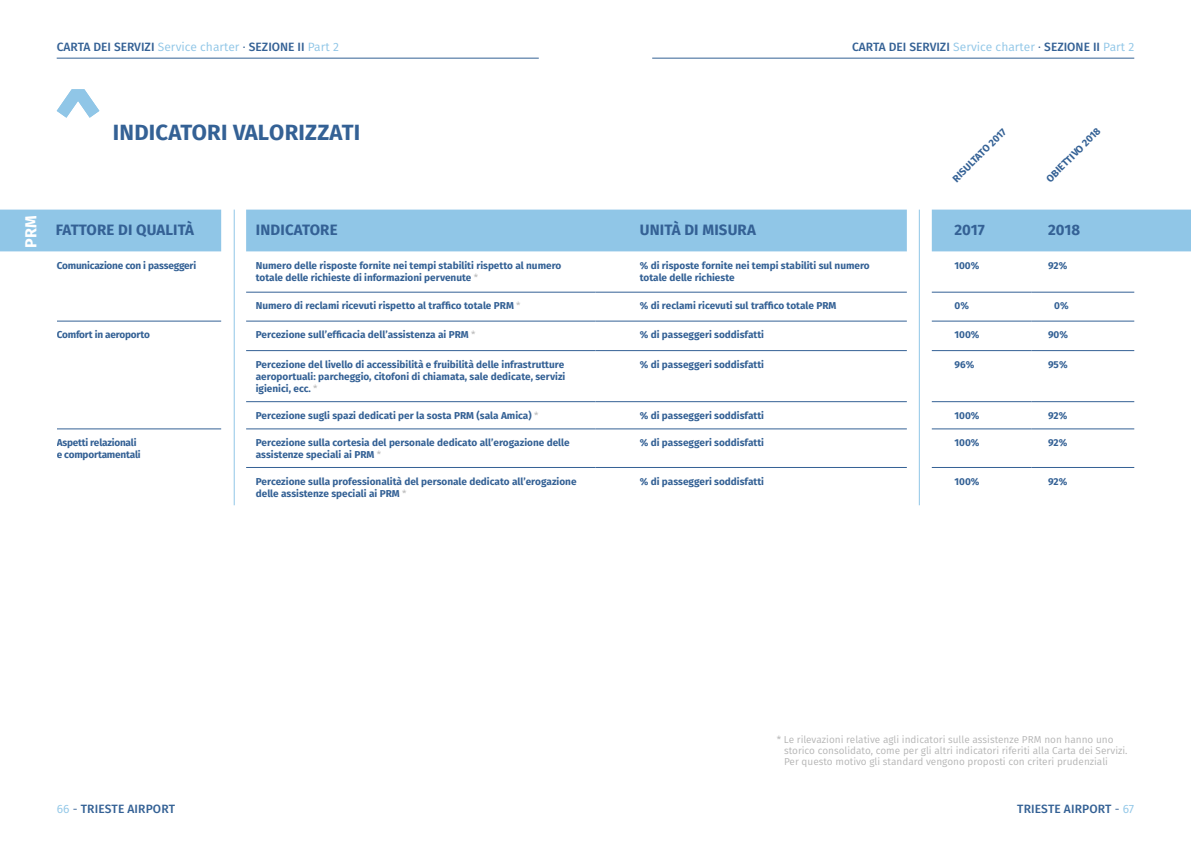
<style>
.page{position:relative;width:1191px;height:851px;background:#fff}
.page>*{position:absolute;margin:0;border:0;box-sizing:border-box;transform-origin:0 0}
.t1{font:700 22px "Fira Sans";letter-spacing:.01em;color:#346195}
.t2{font:700 16px "Fira Sans";color:#fff}
.t3{font:700 15px "Fira Sans";letter-spacing:.01em;color:#346195}
.t4{font:500 12px "Fira Sans";color:#346195}
.t5{font:700 10px/12px "Fira Sans";color:#346195}
.t6{font:10px/11px "Fira Sans";color:#b5b5b5}
.t7{font:700 10px/12px "Fira Sans";letter-spacing:-.02em;color:#346195}
.s1{font-weight:400;color:#90c6e7}
.s2{font-weight:400}
.s3{font-weight:400;color:#b5b5b5}
</style>
<div class="page">
<hr style="left:652px;top:58px;width:482px;height:1px;background:#346195">
<hr style="left:57px;top:58px;width:482px;height:1px;background:#346195">
<svg style="left:57px;top:89px;width:42px;height:29px"></svg>
<hr style="left:234px;top:209px;width:1px;height:296px;background:#90c6e7">
<div style="left:0;top:209px;width:1191px;height:42px;background:#90c6e7"></div>
<hr style="left:595px;top:401px;width:312px;height:1px;background:#346195">
<hr style="left:595px;top:428px;width:312px;height:1px;background:#346195">
<hr style="left:931px;top:428px;width:100px;height:1px;background:#346195">
<hr style="left:1031px;top:428px;width:103px;height:1px;background:#346195">
<hr style="left:931px;top:467px;width:100px;height:1px;background:#346195">
<hr style="left:1031px;top:467px;width:103px;height:1px;background:#346195">
<hr style="left:246px;top:401px;width:349px;height:1px;background:#346195">
<hr style="left:246px;top:428px;width:349px;height:1px;background:#346195">
<hr style="left:246px;top:467px;width:349px;height:1px;background:#346195">
<hr style="left:595px;top:467px;width:312px;height:1px;background:#346195">
<hr style="left:931px;top:292px;width:100px;height:1px;background:#346195">
<hr style="left:1031px;top:292px;width:103px;height:1px;background:#346195">
<hr style="left:931px;top:321px;width:100px;height:1px;background:#346195">
<hr style="left:1031px;top:321px;width:103px;height:1px;background:#346195">
<hr style="left:931px;top:350px;width:100px;height:1px;background:#346195">
<hr style="left:1031px;top:350px;width:103px;height:1px;background:#346195">
<hr style="left:931px;top:401px;width:100px;height:1px;background:#346195">
<hr style="left:1031px;top:401px;width:103px;height:1px;background:#346195">
<hr style="left:246px;top:292px;width:349px;height:1px;background:#346195">
<hr style="left:246px;top:321px;width:349px;height:1px;background:#346195">
<hr style="left:246px;top:350px;width:349px;height:1px;background:#346195">
<hr style="left:595px;top:292px;width:312px;height:1px;background:#346195">
<hr style="left:595px;top:321px;width:312px;height:1px;background:#346195">
<hr style="left:595px;top:350px;width:312px;height:1px;background:#346195">
<hr style="left:0;top:321px;width:221px;height:1px;background:#346195">
<hr style="left:0;top:428px;width:221px;height:1px;background:#346195">
<hr style="left:919px;top:209px;width:1px;height:296px;background:#90c6e7">
<div style="left:0;top:268px;width:57px;height:424px;background:#fff"></div>
<p class="t4" style="left:57px;top:37px;width:284px">CARTA DEI SERVIZI <span class="s1">Service charter</span> <span class="s2">∙</span> SEZIONE II <span class="s1">Part 2</span></p>
<p class="t4" style="left:852px;top:37px;width:284px">CARTA DEI SERVIZI <span class="s1">Service charter</span> <span class="s2">∙</span> SEZIONE II <span class="s1">Part 2</span></p>
<h2 class="t2" style="left:17px;top:247px;width:34px;rotate:-90deg">PRM</h2>
<h1 class="t1" style="left:113px;top:114px;width:249px">INDICATORI VALORIZZATI</h1>
<p class="t5" style="left:949px;top:176px;width:73px;rotate:-45deg">RISULTATO 2017</p>
<p class="t5" style="left:1043px;top:175px;width:73px;rotate:-45deg">OBIETTIVO 2018</p>
<h3 class="t3" style="left:56px;top:217px;width:140px">FATTORE DI QUALITÀ</h3>
<h3 class="t3" style="left:256px;top:217px;width:83px">INDICATORE</h3>
<h3 class="t3" style="left:640px;top:217px;width:117px">UNITÀ DI MISURA</h3>
<h3 class="t3" style="left:954px;top:217px;width:32px">2017</h3>
<h3 class="t3" style="left:1048px;top:217px;width:34px">2018</h3>
<p class="t7" style="left:57px;top:258px;width:141px">Comunicazione con i passeggeri</p>
<p class="t5" style="left:256px;top:258px;width:307px">Numero delle risposte fornite nei tempi stabiliti rispetto al numero totale delle richieste di informazioni pervenute <span class="s3">*</span></p>
<p class="t5" style="left:639px;top:258px;width:232px">% di risposte fornite nei tempi stabiliti sul numero totale delle richieste</p>
<p class="t5" style="left:954px;top:258px;width:26px">100%</p>
<p class="t5" style="left:1048px;top:258px;width:21px">92%</p>
<p class="t5" style="left:256px;top:299px;width:266px">Numero di reclami ricevuti rispetto al traffico totale PRM <span class="s3">*</span></p>
<p class="t5" style="left:639px;top:299px;width:198px">% di reclami ricevuti sul traffico totale PRM</p>
<p class="t5" style="left:954px;top:299px;width:16px">0%</p>
<p class="t5" style="left:1054px;top:299px;width:16px">0%</p>
<p class="t7" style="left:57px;top:328px;width:95px">Comfort in aeroporto</p>
<p class="t5" style="left:256px;top:328px;width:221px">Percezione sull’efficacia dell’assistenza ai PRM <span class="s3">*</span></p>
<p class="t5" style="left:640px;top:328px;width:126px">% di passeggeri soddisfatti</p>
<p class="t5" style="left:954px;top:328px;width:26px">100%</p>
<p class="t5" style="left:1048px;top:328px;width:22px">90%</p>
<p class="t5" style="left:256px;top:357px;width:311px;text-align:justify">Percezione del livello di accessibilità e fruibilità delle infrastrutture aeroportuali: parcheggio, citofoni di chiamata, sale dedicate, servizi igienici, ecc. <span class="s3">*</span></p>
<p class="t5" style="left:640px;top:357px;width:126px">% di passeggeri soddisfatti</p>
<p class="t5" style="left:954px;top:357px;width:21px">96%</p>
<p class="t5" style="left:1048px;top:357px;width:21px">95%</p>
<p class="t5" style="left:256px;top:408px;width:284px">Percezione sugli spazi dedicati per la sosta PRM (sala Amica) <span class="s3">*</span></p>
<p class="t5" style="left:640px;top:408px;width:126px">% di passeggeri soddisfatti</p>
<p class="t5" style="left:954px;top:408px;width:26px">100%</p>
<p class="t5" style="left:1048px;top:408px;width:21px">92%</p>
<p class="t7" style="left:57px;top:436px;width:85px">Aspetti relazionali e comportamentali</p>
<p class="t5" style="left:256px;top:436px;width:315px">Percezione sulla cortesia del personale dedicato all’erogazione delle assistenze speciali ai PRM <span class="s3">*</span></p>
<p class="t5" style="left:640px;top:436px;width:126px">% di passeggeri soddisfatti</p>
<p class="t5" style="left:954px;top:436px;width:26px">100%</p>
<p class="t5" style="left:1048px;top:436px;width:21px">92%</p>
<p class="t5" style="left:256px;top:474px;width:322px">Percezione sulla professionalità del personale dedicato all’erogazione delle assistenze speciali ai PRM <span class="s3">*</span></p>
<p class="t5" style="left:640px;top:474px;width:126px">% di passeggeri soddisfatti</p>
<p class="t5" style="left:954px;top:474px;width:26px">100%</p>
<p class="t5" style="left:1048px;top:474px;width:21px">92%</p>
<p class="t6" style="left:784px;top:734px;width:345px;text-indent:-7px">* Le rilevazioni relative agli indicatori sulle assistenze PRM non hanno uno storico consolidato, come per gli altri indicatori riferiti alla Carta dei Servizi.<br>Per questo motivo gli standard vengono proposti con criteri prudenziali</p>
<p class="t4" style="left:57px;top:798px;width:120px"><span class="s1">66</span> <span class="s2">-</span> TRIESTE AIRPORT</p>
<p class="t4" style="left:1017px;top:798px;width:119px">TRIESTE AIRPORT <span class="s2">-</span> <span class="s1">67</span></p>
</div>
